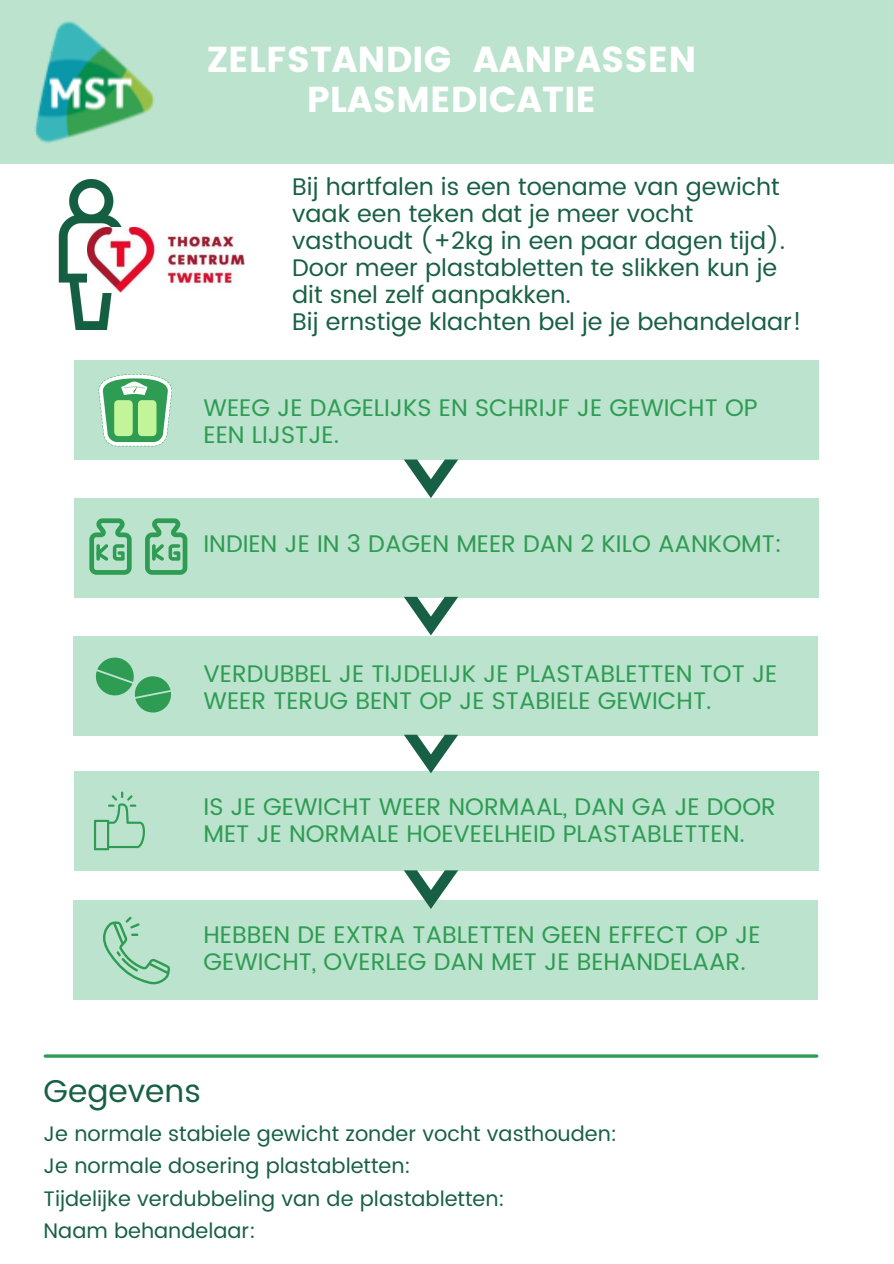
<style>
.page{position:relative;width:894px;height:1264px;background:#fff}
.page>*{position:absolute;margin:0;border:0;box-sizing:border-box;transform-origin:0 0}
.t1{font:36px/40.5px "Poppins";color:#fff;text-align:center}
.t2{font:31.5px "Poppins";color:#186045}
.t3{font:24px/27px "Poppins";color:#2e9c52}
.t4{font:24px/27px "Poppins";color:#186045}
.t5{font:21px "Poppins";color:#186045}
</style>
<div class="page">
<div style="left:75px;top:361px;width:743px;height:99px;background:#bbe3ce"></div>
<hr style="left:45px;top:1054px;width:771px;height:3px;background:#2e9c52">
<img style="left:58px;top:190px;width:64px;height:140px">
<div style="left:0;top:0;width:893px;height:163px;background:#bbe3ce"></div>
<div style="left:75px;top:498px;width:743px;height:99px;background:#bbe3ce"></div>
<div style="left:74px;top:636px;width:743px;height:99px;background:#bbe3ce"></div>
<div style="left:75px;top:771px;width:743px;height:99px;background:#bbe3ce"></div>
<div style="left:74px;top:900px;width:743px;height:99px;background:#bbe3ce"></div>
<svg style="left:99px;top:374px;width:73px;height:72px;background:#90cf97"></svg>
<svg style="left:103px;top:916px;width:67px;height:68px"></svg>
<svg style="left:95px;top:657px;width:76px;height:56px"></svg>
<svg style="left:404px;top:459px;width:54px;height:39px"></svg>
<svg style="left:404px;top:597px;width:54px;height:38px"></svg>
<svg style="left:404px;top:734px;width:54px;height:39px"></svg>
<svg style="left:404px;top:870px;width:54px;height:38px"></svg>
<svg style="left:145px;top:518px;width:42px;height:56px"></svg>
<svg style="left:89px;top:518px;width:43px;height:56px"></svg>
<svg style="left:94px;top:791px;width:50px;height:59px"></svg>
<img style="left:87px;top:227px;width:158px;height:65px">
<img style="left:0;top:21px;width:166px;height:169px">
<p class="t1" style="left:207px;top:39px;width:491px">ZELFSTANDIG AANPASSEN<br>PLASMEDICATIE</p>
<h2 class="t4" style="left:292px;top:173px;width:511px">Bij hartfalen is een toename van gewicht vaak een teken dat je meer vocht vasthoudt (+2kg in een paar dagen tijd).<br>Door meer plastabletten te slikken kun je dit snel zelf aanpakken.<br>Bij ernstige klachten bel je je behandelaar!</h2>
<p class="t3" style="left:203px;top:394px;width:555px">WEEG JE DAGELIJKS EN SCHRIJF JE GEWICHT OP<br>EEN LIJSTJE.</p>
<p class="t3" style="left:203px;top:530px;width:580px">INDIEN JE IN 3 DAGEN MEER DAN 2 KILO AANKOMT:</p>
<p class="t3" style="left:203px;top:660px;width:575px">VERDUBBEL JE TIJDELIJK JE PLASTABLETTEN TOT JE<br>WEER TERUG BENT OP JE STABIELE GEWICHT.</p>
<h2 class="t3" style="left:203px;top:792px;width:573px">IS JE GEWICHT WEER NORMAAL, DAN GA JE DOOR<br>MET JE NORMALE HOEVEELHEID PLASTABLETTEN.</h2>
<p class="t3" style="left:203px;top:920px;width:558px">HEBBEN DE EXTRA TABLETTEN GEEN EFFECT OP JE<br>GEWICHT, OVERLEG DAN MET JE BEHANDELAAR.</p>
<p class="t2" style="left:44px;top:1072px;width:159px">Gegevens</p>
<p class="t5" style="left:44px;top:1120px;width:575px">Je normale stabiele gewicht zonder vocht vasthouden:</p>
<p class="t5" style="left:44px;top:1153px;width:368px">Je normale dosering plastabletten:</p>
<h2 class="t5" style="left:44px;top:1186px;width:462px">Tijdelijke verdubbeling van de plastabletten:</h2>
<p class="t5" style="left:44px;top:1218px;width:213px">Naam behandelaar:</p>
</div>
